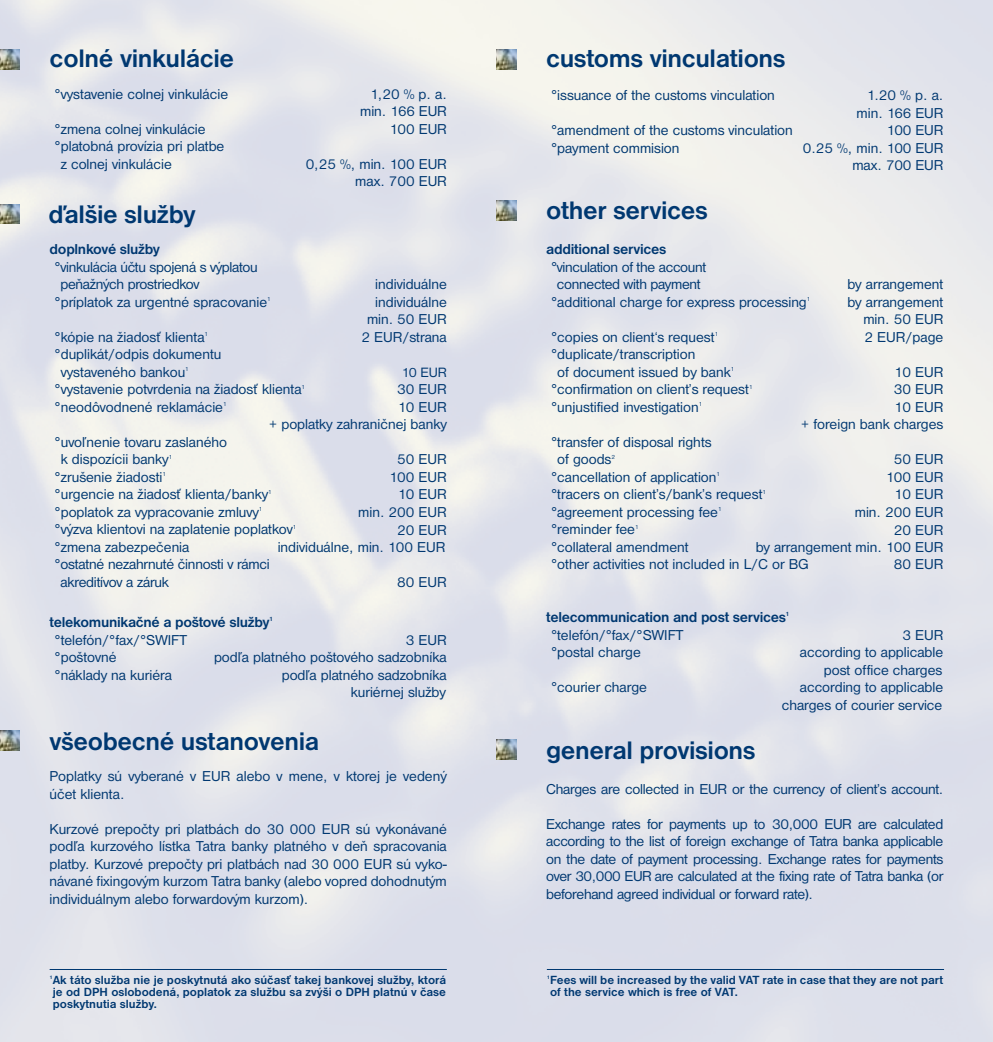
<style>
.page{position:relative;width:993px;height:1042px;background:#fff}
.page>*{position:absolute;margin:0;border:0;box-sizing:border-box;transform-origin:0 0}
.t1{font:700 26.25px "Nimbus Sans DOT";letter-spacing:-.015em;color:#003871}
.t2{font:14.88px/17.5px "Nimbus Sans DOT";color:#003871;text-align:right}
.t3{font:14.88px/17.5px "Nimbus Sans DOT";letter-spacing:-.02em;color:#003871}
.t4{font:700 14.88px "Nimbus Sans DOT";letter-spacing:-.02em;color:#003871}
.t5{font:14px "Nimbus Sans DOT";color:#003871}
.t6{font:700 12.25px/12.2px "Nimbus Sans DOT";color:#003871}
.t7{font:6.3px "Nimbus Sans DOT";color:#003871}
.t8{font:700 6.3px "Nimbus Sans DOT";color:#003871}
.t9{font:700 5.08px "Nimbus Sans DOT";color:#003871}
</style>
<div class="page">
<img style="left:0;top:0;width:496px;height:1042px">
<svg style="left:496px;top:0;width:496px;height:1042px;background:#e4e5eb"></svg>
<img style="left:0;top:50px;width:20px;height:19px">
<svg style="left:0;top:204px;width:20px;height:20px"></svg>
<img style="left:0;top:731px;width:20px;height:20px">
<img style="left:496px;top:50px;width:20px;height:19px">
<img style="left:496px;top:201px;width:20px;height:19px">
<img style="left:496px;top:740px;width:20px;height:19px">
<hr style="left:546px;top:969px;width:397px;height:1px;background:#003871">
<hr style="left:50px;top:969px;width:396px;height:1px;background:#003871">
<h1 class="t1" style="left:50px;top:44px;width:186px">colné vinkulácie</h1>
<p class="t2" style="left:55px;top:85px;width:175px">°vystavenie colnej vinkulácie</p>
<p class="t2" style="left:360px;top:85px;width:88px">1,20 % p. a. min. 166 EUR</p>
<p class="t2" style="left:55px;top:120px;width:152px">°zmena colnej vinkulácie</p>
<p class="t2" style="left:389px;top:120px;width:58px">100 EUR</p>
<p class="t2" style="left:61px;top:138px;width:165px;text-align:left;text-indent:-6px">°platobná provízia pri platbe z colnej vinkulácie</p>
<p class="t2" style="left:305px;top:155px;width:143px">0,25 %, min. 100 EUR max. 700 EUR</p>
<h1 class="t1" style="left:48px;top:199px;width:149px">ďalšie služby</h1>
<p class="t4" style="left:50px;top:241px;width:112px">doplnkové služby</p>
<p class="t3" style="left:60px;top:258px;width:199px;text-indent:-6px">°vinkulácia účtu spojená s výplatou peňažných prostriedkov</p>
<p class="t2" style="left:375px;top:276px;width:73px">individuálne</p>
<p class="t2" style="left:55px;top:293px;width:214px">°príplatok za urgentné spracovanie</p>
<p class="t7" style="left:267px;top:295px;width:5px">1</p>
<p class="t2" style="left:367px;top:293px;width:81px;text-align:center">individuálne min. 50 EUR</p>
<p class="t2" style="left:55px;top:328px;width:151px">°kópie na žiadosť klienta</p>
<p class="t7" style="left:204px;top:330px;width:5px">1</p>
<p class="t2" style="left:361px;top:328px;width:87px">2 EUR/strana</p>
<p class="t2" style="left:61px;top:346px;width:162px;text-align:left;text-indent:-6px">°duplikát/odpis dokumentu vystaveného bankou</p>
<p class="t7" style="left:185px;top:365px;width:5px">1</p>
<p class="t5" style="left:401px;top:364px;width:47px">10 EUR</p>
<p class="t2" style="left:55px;top:381px;width:248px">°vystavenie potvrdenia na žiadosť klienta</p>
<p class="t7" style="left:301px;top:383px;width:5px">1</p>
<p class="t2" style="left:397px;top:381px;width:51px">30 EUR</p>
<p class="t2" style="left:55px;top:398px;width:170px">°neodôvodnené reklamácie</p>
<p class="t7" style="left:223px;top:400px;width:5px">1</p>
<p class="t2" style="left:268px;top:398px;width:180px">10 EUR<br>+ poplatky zahraničnej banky</p>
<p class="t2" style="left:61px;top:433px;width:168px;text-align:left;text-indent:-6px">°uvoľnenie tovaru zaslaného k dispozícii banky</p>
<p class="t7" style="left:169px;top:453px;width:5px">1</p>
<p class="t2" style="left:397px;top:451px;width:51px">50 EUR</p>
<p class="t2" style="left:55px;top:468px;width:109px">°zrušenie žiadosti</p>
<p class="t7" style="left:162px;top:470px;width:5px">1</p>
<p class="t2" style="left:389px;top:468px;width:59px">100 EUR</p>
<p class="t2" style="left:55px;top:486px;width:215px">°urgencie na žiadosť klienta/banky</p>
<p class="t7" style="left:268px;top:488px;width:5px">1</p>
<p class="t2" style="left:398px;top:486px;width:50px">10 EUR</p>
<p class="t2" style="left:55px;top:503px;width:206px">°poplatok za vypracovanie zmluvy</p>
<p class="t7" style="left:259px;top:505px;width:5px">1</p>
<p class="t2" style="left:358px;top:503px;width:90px">min. 200 EUR</p>
<p class="t2" style="left:55px;top:521px;width:239px">°výzva klientovi na zaplatenie poplatkov</p>
<p class="t7" style="left:293px;top:523px;width:5px">1</p>
<p class="t2" style="left:397px;top:521px;width:51px">20 EUR</p>
<p class="t2" style="left:55px;top:538px;width:136px">°zmena zabezpečenia</p>
<p class="t2" style="left:277px;top:538px;width:169px">individuálne, min. 100 EUR</p>
<p class="t2" style="left:60px;top:556px;width:211px;text-align:left;text-indent:-6px">°ostatné nezahrnuté činnosti v rámci akreditívov a záruk</p>
<p class="t2" style="left:397px;top:573px;width:51px">80 EUR</p>
<p class="t4" style="left:50px;top:614px;width:221px">telekomunikačné a poštové služby</p>
<p class="t8" style="left:269px;top:616px;width:5px">1</p>
<p class="t2" style="left:55px;top:631px;width:134px">°telefón/°fax/°SWIFT</p>
<p class="t2" style="left:406px;top:631px;width:42px">3 EUR</p>
<p class="t2" style="left:55px;top:649px;width:63px">°poštovné</p>
<p class="t2" style="left:214px;top:649px;width:234px">podľa platného poštového sadzobníka</p>
<p class="t2" style="left:55px;top:666px;width:119px">°náklady na kuriéra</p>
<p class="t2" style="left:282px;top:666px;width:166px">podľa platného sadzobníka kuriérnej služby</p>
<h1 class="t1" style="left:50px;top:726px;width:271px">všeobecné ustanovenia</h1>
<p class="t2" style="left:50px;top:768px;width:398px;text-align:left">Poplatky sú vyberané v EUR alebo v mene, v ktorej je vedený účet klienta.</p>
<p class="t2" style="left:50px;top:820px;width:398px;text-align:justify">Kurzové prepočty pri platbách do 30 000 EUR sú vykonávané podľa kurzového lístka Tatra banky platného v deň spracovania platby. Kurzové prepočty pri platbách nad 30 000 EUR sú vyko&shy;návané fixingovým kurzom Tatra banky (alebo vopred dohodnutým individuálnym alebo forwardovým kurzom).</p>
<p class="t9" style="left:50px;top:974px;width:5px">1</p>
<p class="t6" style="left:53px;top:974px;width:394px;text-align:justify">Ak táto služba nie je poskytnutá ako súčasť takej bankovej služby, ktorá je od DPH oslobodená, poplatok za službu sa zvýši o DPH platnú v čase poskytnutia služby.</p>
<h1 class="t1" style="left:546px;top:44px;width:241px">customs vinculations</h1>
<p class="t2" style="left:551px;top:87px;width:225px">°issuance of the customs vinculation</p>
<p class="t2" style="left:856px;top:87px;width:88px">1.20 % p. a. min. 166 EUR</p>
<p class="t2" style="left:551px;top:122px;width:243px">°amendment of the customs vinculation</p>
<p class="t2" style="left:886px;top:122px;width:58px">100 EUR</p>
<p class="t2" style="left:551px;top:139px;width:130px">°payment commision</p>
<p class="t2" style="left:802px;top:139px;width:142px">0.25 %, min. 100 EUR max. 700 EUR</p>
<h1 class="t1" style="left:546px;top:196px;width:163px">other services</h1>
<p class="t4" style="left:546px;top:241px;width:122px">additional services</p>
<p class="t3" style="left:551px;top:258px;width:157px;text-align:center">°vinculation of the account connected with payment</p>
<p class="t2" style="left:847px;top:276px;width:97px">by arrangement</p>
<p class="t2" style="left:551px;top:293px;width:257px">°additional charge for express processing</p>
<p class="t7" style="left:806px;top:295px;width:5px">1</p>
<p class="t2" style="left:847px;top:293px;width:97px">by arrangement min. 50 EUR</p>
<p class="t2" style="left:551px;top:328px;width:165px">°copies on client‘s request</p>
<p class="t7" style="left:714px;top:330px;width:5px">1</p>
<p class="t2" style="left:864px;top:328px;width:80px">2 EUR/page</p>
<p class="t2" style="left:557px;top:346px;width:175px;text-align:left;text-indent:-6px">°duplicate/transcription<br>of document issued by bank</p>
<p class="t7" style="left:730px;top:365px;width:5px">1</p>
<p class="t2" style="left:894px;top:363px;width:50px">10 EUR</p>
<p class="t2" style="left:551px;top:381px;width:199px">°confirmation on client’s request</p>
<p class="t7" style="left:748px;top:383px;width:5px">1</p>
<p class="t2" style="left:893px;top:381px;width:51px">30 EUR</p>
<p class="t2" style="left:551px;top:398px;width:149px">°unjustified investigation</p>
<p class="t7" style="left:698px;top:400px;width:5px">1</p>
<p class="t2" style="left:800px;top:398px;width:144px">10 EUR<br>+ foreign bank charges</p>
<p class="t2" style="left:557px;top:433px;width:156px;text-align:left;text-indent:-6px">°transfer of disposal rights of goods</p>
<p class="t7" style="left:611px;top:453px;width:5px">2</p>
<p class="t2" style="left:893px;top:451px;width:51px">50 EUR</p>
<p class="t2" style="left:551px;top:468px;width:167px">°cancellation of application</p>
<p class="t7" style="left:716px;top:470px;width:5px">1</p>
<p class="t2" style="left:885px;top:468px;width:59px">100 EUR</p>
<p class="t2" style="left:551px;top:486px;width:213px">°tracers on client’s/bank’s request</p>
<p class="t7" style="left:762px;top:488px;width:5px">1</p>
<p class="t2" style="left:894px;top:486px;width:50px">10 EUR</p>
<p class="t2" style="left:551px;top:503px;width:168px">°agreement processing fee</p>
<p class="t7" style="left:717px;top:505px;width:5px">1</p>
<p class="t2" style="left:854px;top:503px;width:90px">min. 200 EUR</p>
<p class="t2" style="left:551px;top:521px;width:85px">°reminder fee</p>
<p class="t7" style="left:634px;top:523px;width:5px">1</p>
<p class="t2" style="left:893px;top:521px;width:51px">20 EUR</p>
<p class="t2" style="left:551px;top:538px;width:139px">°collateral amendment</p>
<p class="t2" style="left:551px;top:538px;width:393px;text-align:left;text-indent:204px">by arrangement min. 100 EUR °other activities not included in L/C or BG</p>
<p class="t2" style="left:893px;top:556px;width:51px">80 EUR</p>
<p class="t4" style="left:546px;top:609px;width:241px">telecommunication and post services</p>
<p class="t8" style="left:785px;top:610px;width:5px">1</p>
<p class="t2" style="left:551px;top:626px;width:134px">°telefón/°fax/°SWIFT</p>
<p class="t2" style="left:902px;top:626px;width:42px">3 EUR</p>
<p class="t2" style="left:551px;top:643px;width:91px">°postal charge</p>
<p class="t2" style="left:799px;top:643px;width:145px">according to applicable post office charges</p>
<p class="t2" style="left:551px;top:678px;width:97px">°courier charge</p>
<p class="t2" style="left:781px;top:678px;width:163px">according to applicable charges of courier service</p>
<h1 class="t1" style="left:546px;top:735px;width:211px">general provisions</h1>
<p class="t3" style="left:546px;top:780px;width:398px">Charges are collected in EUR or the currency of client’s account.</p>
<p class="t2" style="left:546px;top:815px;width:398px;text-align:justify">Exchange rates for payments up to 30,000 EUR are calculated according to the list of foreign exchange of Tatra banka applicable on the date of payment processing. Exchange rates for payments over 30,000 EUR are calculated at the fixing rate of Tatra banka (or beforehand agreed individual or forward rate).</p>
<p class="t9" style="left:546px;top:974px;width:5px">1</p>
<p class="t6" style="left:550px;top:974px;width:394px">Fees will be increased by the valid VAT rate in case that they are not part of the service which is free of VAT.</p>
</div>
